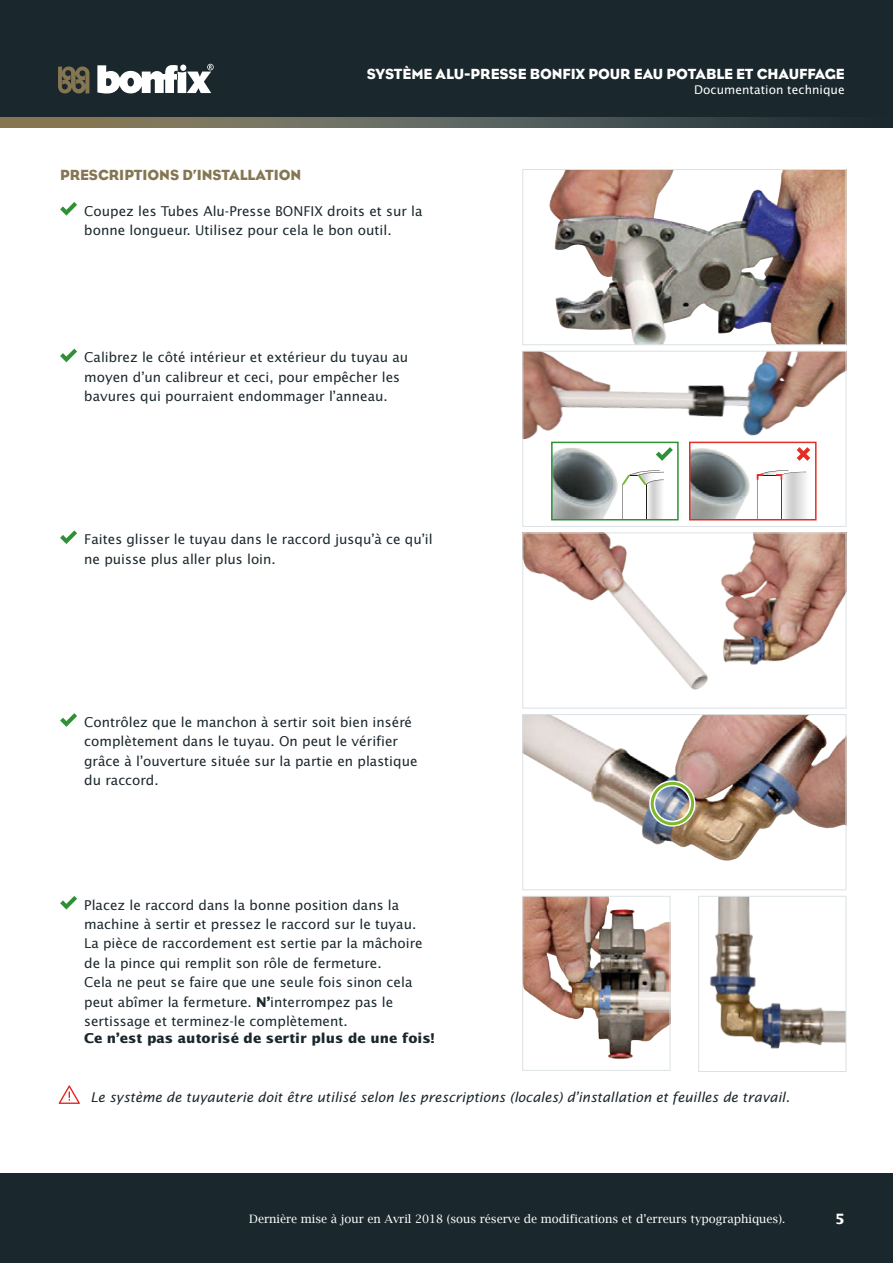
<style>
.page{position:relative;width:893px;height:1263px;background:#fff}
.page>*{position:absolute;margin:0;border:0;box-sizing:border-box;transform-origin:0 0}
.t1{font:15px "Eagle";color:#fff}
.t2{font:15px "Eagle";color:#857652}
.t3{font:700 14.25px "Lucida Sans Std";color:#fff}
.t4{font:13.5px/19.5px "Lucida Sans Std";color:#1a272c}
.t5{font:italic 13.5px "Lucida Sans Std";color:#1a272c}
.t6{font:700 13.5px "Lucida Sans Std";color:#1a272c}
.t7{font:12px "Lucida Sans Std";color:#fff}
.t8{font:11.55px "Lucida Bright";color:#fff}
.s1{font-weight:700}
</style>
<div class="page">
<svg style="left:0;top:117px;width:893px;height:11px;background:#5a5e54"></svg>
<div style="left:0;top:1174px;width:893px;height:89px;background:#1a272c"></div>
<div style="left:0;top:0;width:893px;height:117px;background:#1a272c"></div>
<svg style="left:58px;top:66px;width:32px;height:28px"></svg>
<svg style="left:97px;top:64px;width:117px;height:30px"></svg>
<img style="left:524px;top:353px;width:320px;height:168px">
<div style="left:522px;top:351px;width:324px;height:176px;border:1px solid #dbe1e4"></div>
<img style="left:549px;top:171px;width:295px;height:172px">
<div style="left:522px;top:169px;width:324px;height:176px;border:1px solid #dbe1e4"></div>
<img style="left:524px;top:716px;width:320px;height:145px">
<div style="left:522px;top:714px;width:324px;height:176px;border:1px solid #dbe1e4"></div>
<img style="left:524px;top:534px;width:320px;height:156px">
<div style="left:522px;top:532px;width:324px;height:176px;border:1px solid #dbe1e4"></div>
<img style="left:710px;top:898px;width:134px;height:151px">
<div style="left:698px;top:896px;width:148px;height:176px;border:1px solid #dbe1e4"></div>
<img style="left:524px;top:898px;width:144px;height:162px">
<div style="left:522px;top:896px;width:148px;height:175px;border:1px solid #dbe1e4"></div>
<svg style="left:60px;top:202px;width:17px;height:14px"></svg>
<svg style="left:60px;top:349px;width:17px;height:13px"></svg>
<svg style="left:60px;top:530px;width:17px;height:14px"></svg>
<svg style="left:60px;top:713px;width:17px;height:14px"></svg>
<svg style="left:60px;top:896px;width:17px;height:13px"></svg>
<div style="left:649px;top:780px;width:46px;height:47px;border:6px solid #fff;border-radius:50%"></div>
<div style="left:651px;top:782px;width:43px;height:43px;border:3px solid #7db928;border-radius:50%"></div>
<svg style="left:59px;top:1085px;width:21px;height:19px"></svg>
<p class="t1" style="left:367px;top:65px;width:479px">SYSTÈME ALU-PRESSE BONFIX POUR EAU POTABLE ET CHAUFFAGE</p>
<p class="t7" style="left:694px;top:82px;width:152px">Documentation technique</p>
<p class="t2" style="left:60px;top:166px;width:243px">PRESCRIPTIONS D’INSTALLATION</p>
<p class="t4" style="left:84px;top:201px;width:340px">Coupez les Tubes Alu-Presse BONFIX droits et sur la bonne longueur. Utilisez pour cela le bon outil.</p>
<p class="t4" style="left:84px;top:348px;width:326px">Calibrez le côté intérieur et extérieur du tuyau au moyen d’un calibreur et ceci, pour empêcher les bavures qui pourraient endommager l’anneau.</p>
<p class="t4" style="left:84px;top:530px;width:350px">Faites glisser le tuyau dans le raccord jusqu’à ce qu’il ne puisse plus aller plus loin.</p>
<p class="t4" style="left:84px;top:712px;width:335px">Contrôlez que le manchon à sertir soit bien inséré complètement dans le tuyau. On peut le vérifier grâce à l’ouverture située sur la partie en plastique du raccord.</p>
<p class="t4" style="left:84px;top:895px;width:340px">Placez le raccord dans la bonne position dans la machine à sertir et pressez le raccord sur le tuyau.<br>La pièce de raccordement est sertie par la mâchoire de la pince qui remplit son rôle de fermeture.<br>Cela ne peut se faire que une seule fois sinon cela peut abîmer la fermeture. <span class="s1">N’</span>interrompez pas le sertissage et terminez-le complètement.</p>
<p class="t6" style="left:84px;top:1030px;width:352px">Ce n’est pas autorisé de sertir plus de une fois!</p>
<p class="t5" style="left:91px;top:1089px;width:701px">Le système de tuyauterie doit être utilisé selon les prescriptions (locales) d’installation et feuilles de travail.</p>
<p class="t8" style="left:249px;top:1212px;width:537px">Dernière mise à jour en Avril 2018 (sous réserve de modifications et d’erreurs typographiques).</p>
<p class="t3" style="left:835px;top:1211px;width:11px">5</p>
</div>
